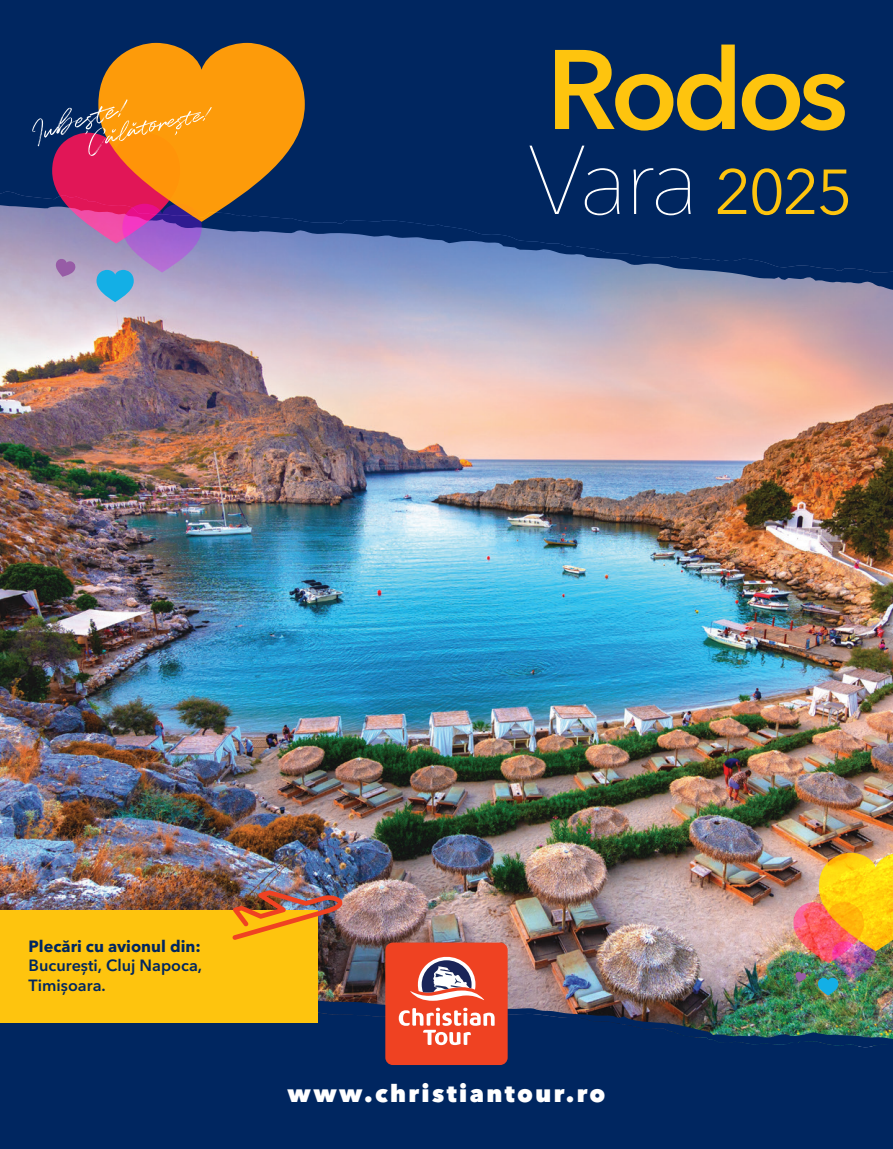
<style>
.page{position:relative;width:893px;height:1149px;background:#fff}
.page>*{position:absolute;margin:0;border:0;box-sizing:border-box;transform-origin:0 0}
.t1{font:600 111.6px "Avenir Next LT Pro";letter-spacing:-.055em;color:#fec40e}
.t2{font:200 96.45px "Avenir Next LT Pro";color:#fff}
.t3{font:800 24px "Avenir Next LT Pro";letter-spacing:.1em;color:#fff}
.t4{font:600 16.2px/19.4px "Avenir Next LT Pro";color:#002660;text-align:justify}
.s1{font-weight:400;font-size:62.7px;color:#fec40e}
.s2{font-weight:700}
</style>
<div class="page">
<img style="left:0;top:299px;width:893px;height:670px">
<div style="left:0;top:1055px;width:893px;height:93px;background:#002660"></div>
<img style="left:0;top:969px;width:893px;height:86px">
<div style="left:0;top:16px;width:893px;height:173px;background:#002660"></div>
<svg style="left:0;top:189px;width:893px;height:110px;fill:#002660"></svg>
<div style="left:0;top:0;width:306px;height:16px;background:#002660"></div>
<div style="left:385px;top:942px;width:123px;height:122px;background:#ef4222;border-radius:8px"></div>
<svg style="left:399px;top:1007px;width:96px;height:37px"></svg>
<svg style="left:410px;top:956px;width:74px;height:44px"></svg>
<svg style="left:32px;top:43px;width:273px;height:259px"></svg>
<img style="left:793px;top:852px;width:100px;height:143px">
<div style="left:306px;top:0;width:587px;height:18px;background:#002660"></div>
<div style="left:0;top:910px;width:318px;height:112px;background:#fec40e"></div>
<img style="left:232px;top:890px;width:110px;height:49px">
<p class="t1" style="left:546px;top:22px;width:304px">Rodos</p>
<p class="t2" style="left:528px;top:123px;width:327px">Vara <span class="s1">2025</span></p>
<p class="t4" style="left:29px;top:936px;width:175px"><span class="s2">Plecări cu avionul din:<br></span>București, Cluj Napoca, Timișoara.</p>
<p class="t3" style="left:288px;top:1078px;width:319px">www.christiantour.ro</p>
</div>
